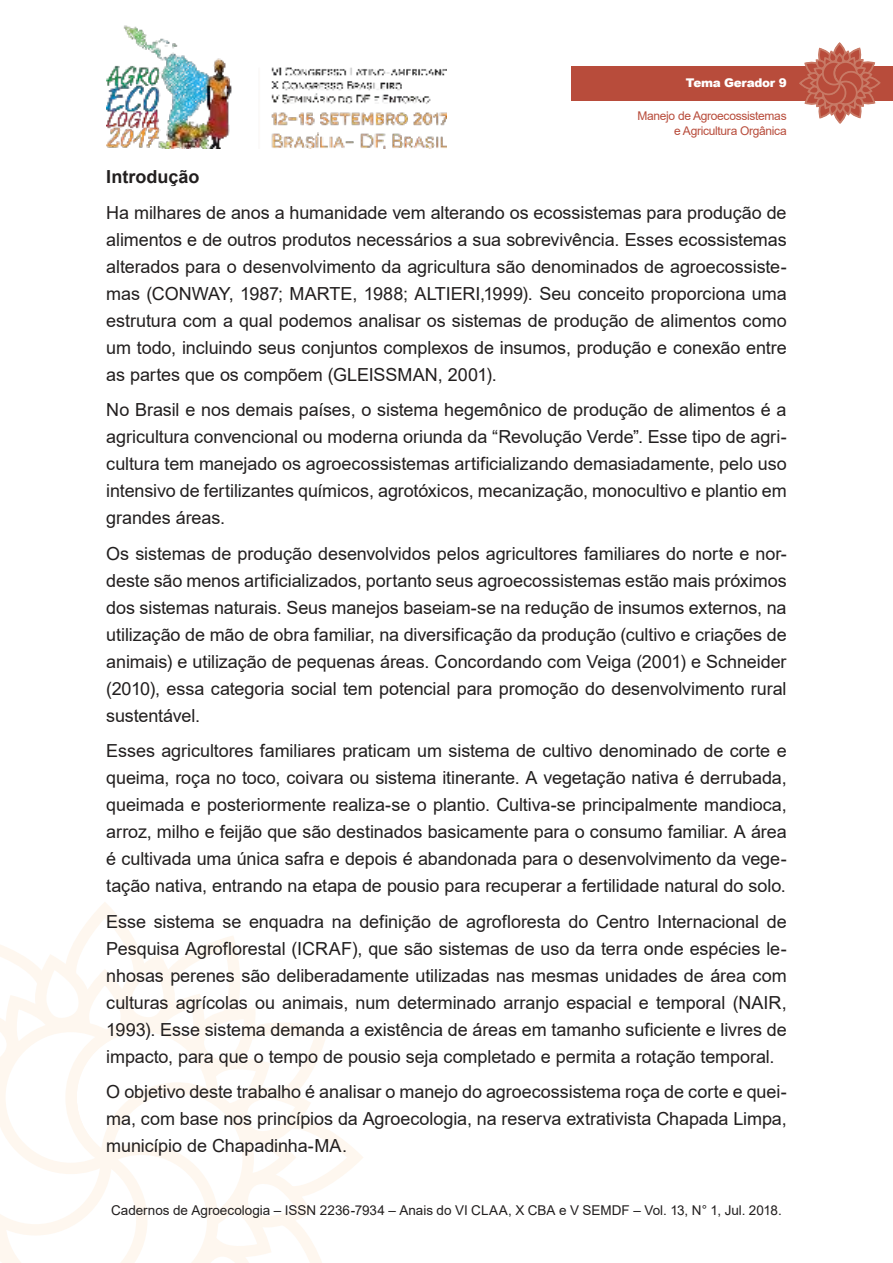
<style>
.page{position:relative;width:893px;height:1263px;background:#fff}
.page>*{position:absolute;margin:0;border:0;box-sizing:border-box;transform-origin:0 0}
.t1{font:18px/27px "Arial";letter-spacing:-.005em;color:#221f1f;text-align:justify}
.t2{font:700 18px "Arial";color:#221f1f}
.t3{font:13.5px "Arial";color:#221f1f}
.t4{font:12px/14.4px "Arial";letter-spacing:-.025em;color:#b84c3b;text-align:right}
.t5{font:900 12px "Arial";letter-spacing:-.025em;color:#fff}
</style>
<div class="page">
<img style="left:106px;top:25px;width:340px;height:124px">
<svg style="left:0;top:910px;width:363px;height:353px"></svg>
<div style="left:571px;top:66px;width:322px;height:34px;background:#b84c3b"></div>
<svg style="left:798px;top:43px;width:83px;height:81px"></svg>
<p class="t5" style="left:686px;top:76px;width:102px">Tema Gerador 9</p>
<p class="t4" style="left:637px;top:110px;width:151px">Manejo de Agroecossistemas e Agricultura Orgânica</p>
<p class="t2" style="left:106px;top:170px;width:95px">Introdução</p>
<p class="t1" style="left:106px;top:201px;width:682px">Ha milhares de anos a humanidade vem alterando os ecossistemas para produção de alimentos e de outros produtos necessários a sua sobrevivência. Esses ecossistemas alterados para o desenvolvimento da agricultura são denominados de agroecossiste&shy;mas (CONWAY, 1987; MARTE, 1988; ALTIERI,1999). Seu conceito proporciona uma estrutura com a qual podemos analisar os sistemas de produção de alimentos como um todo, incluindo seus conjuntos complexos de insumos, produção e conexão entre as partes que os compõem (GLEISSMAN, 2001).</p>
<p class="t1" style="left:106px;top:398px;width:682px">No Brasil e nos demais países, o sistema hegemônico de produção de alimentos é a agricultura convencional ou moderna oriunda da “Revolução Verde”. Esse tipo de agri&shy;cultura tem manejado os agroecossistemas artificializando demasiadamente, pelo uso intensivo de fertilizantes químicos, agrotóxicos, mecanização, monocultivo e plantio em grandes áreas.</p>
<p class="t1" style="left:106px;top:542px;width:682px">Os sistemas de produção desenvolvidos pelos agricultores familiares do norte e nor&shy;deste são menos artificializados, portanto seus agroecossistemas estão mais próximos dos sistemas naturais. Seus manejos baseiam-se na redução de insumos externos, na utilização de mão de obra familiar, na diversificação da produção (cultivo e criações de animais) e utilização de pequenas áreas. Concordando com Veiga (2001) e Schneider (2010), essa categoria social tem potencial para promoção do desenvolvimento rural sustentável.</p>
<p class="t1" style="left:106px;top:739px;width:682px">Esses agricultores familiares praticam um sistema de cultivo denominado de corte e queima, roça no toco, coivara ou sistema itinerante. A vegetação nativa é derrubada, queimada e posteriormente realiza-se o plantio. Cultiva-se principalmente mandioca, arroz, milho e feijão que são destinados basicamente para o consumo familiar. A área é cultivada uma única safra e depois é abandonada para o desenvolvimento da vege&shy;tação nativa, entrando na etapa de pousio para recuperar a fertilidade natural do solo.</p>
<p class="t1" style="left:106px;top:910px;width:682px">Esse sistema se enquadra na definição de agrofloresta do Centro Internacional de Pesquisa Agroflorestal (ICRAF), que são sistemas de uso da terra onde espécies le&shy;nhosas perenes são deliberadamente utilizadas nas mesmas unidades de área com culturas agrícolas ou animais, num determinado arranjo espacial e temporal (NAIR, 1993). Esse sistema demanda a existência de áreas em tamanho suficiente e livres de impacto, para que o tempo de pousio seja completado e permita a rotação temporal.</p>
<p class="t1" style="left:106px;top:1080px;width:682px">O objetivo deste trabalho é analisar o manejo do agroecossistema roça de corte e quei&shy;ma, com base nos princípios da Agroecologia, na reserva extrativista Chapada Limpa, município de Chapadinha-MA.</p>
<p class="t3" style="left:111px;top:1205px;width:672px">Cadernos de Agroecologia – ISSN 2236-7934 – Anais do VI CLAA, X CBA e V SEMDF – Vol. 13, N° 1, Jul. 2018.</p>
</div>
